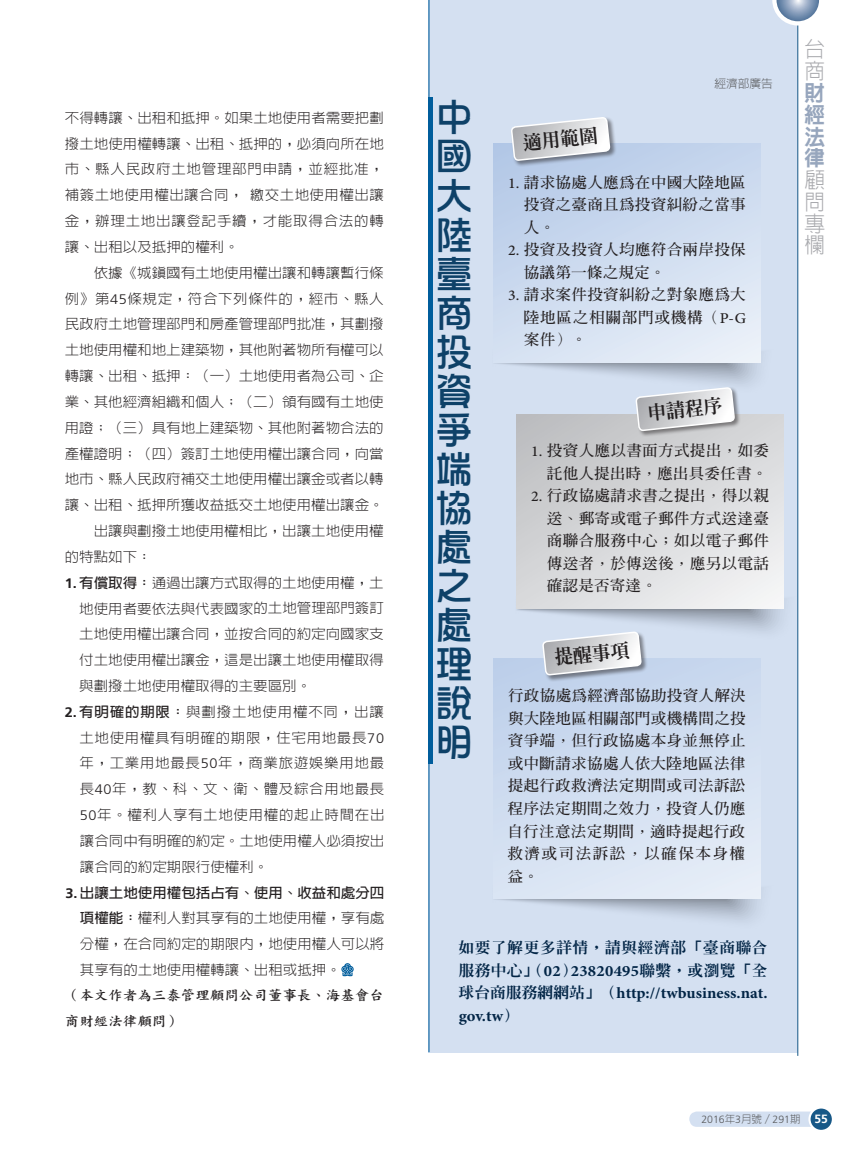
<style>
.page{position:relative;width:851px;height:1149px;background:#fff}
.page>*{position:absolute;margin:0;border:0;box-sizing:border-box;transform-origin:0 0}
.t1{font:39px/39px "DF Hua Zong Std W5";color:#0e4168;text-align:justify}
.t2{font:300 21.75px/21.8px "AR Hei B5";color:#a8a9ad;scale:.95 1}
.t3{font:800 21.75px/21.8px "AR Hei B5";color:#97a6bd;text-align:justify;scale:.95 1}
.t4{font:800 18.75px "AR Ming B5";color:#231f20}
.t5{font:700 15.75px/22.5px "Minion Pro";color:#022546;scale:1.05 1}
.t6{font:700 15px/22.5px "AR Ming B5";letter-spacing:.005em;color:#231f20;text-align:justify;scale:1.05 1}
.t7{font:800 15px/22.5px "AR Ming B5";letter-spacing:.035em;color:#022546;scale:1.05 1}
.t8{font:300 13.8px/25.8px "AR Hei B5";color:#231f20;text-align:justify;scale:1.05 1}
.t9{font:300 13.8px "AR Hei B5";letter-spacing:.045em;color:#231f20;scale:1.05 1}
.t10{font:13.8px/25.8px "DF Kai Shu Std W7";color:#231f20;scale:1.05 1}
.t11{font:300 13.8px "AR Hei B5";letter-spacing:.04em;color:#231f20;scale:1.05 1}
.t12{font:300 13.8px "AR Hei B5";letter-spacing:.055em;color:#231f20;scale:1.05 1}
.t13{font:300 11.7px "AR Hei B5";color:#57585a}
.t14{font:300 10.5px "Frutiger";color:#57585a}
.s1{font-family:"Frutiger"}
.s2{font-family:"Frutiger";font-weight:700}
.s3{font-weight:700}
.s4{font-family:"Minion Pro";font-weight:500}
.s5{font-family:"Minion Pro";font-weight:700;font-size:15.75px}
.s6{font-family:"AR Ming B5";font-weight:800;font-size:15px}
.s7{font-family:"AR Hei B5"}
.s8{font-weight:700;font-size:12px;color:#fff}
</style>
<div class="page">
<div style="left:428px;top:0;width:369px;height:1051px;background:#d4e0f1"></div>
<hr style="left:428px;top:98px;width:4px;height:665px;background:#005d9c">
<hr style="left:428px;top:0;width:1px;height:1051px;background:#005d9c">
<img style="left:496px;top:119px;width:303px;height:246px">
<div style="left:493px;top:143px;width:267px;height:219px;background:linear-gradient(to bottom,#bccfea,#e0e9f6)"></div>
<div style="left:510px;top:116px;width:112px;height:57px;background:#231f20;opacity:.5"></div>
<svg style="left:511px;top:116px;width:98px;height:69px"></svg>
<img style="left:516px;top:365px;width:283px;height:289px">
<svg style="left:516px;top:415px;width:267px;height:193px"></svg>
<div style="left:635px;top:386px;width:112px;height:57px;background:#231f20;opacity:.5"></div>
<svg style="left:636px;top:363px;width:98px;height:92px"></svg>
<img style="left:496px;top:654px;width:303px;height:296px">
<div style="left:493px;top:658px;width:267px;height:240px;background:linear-gradient(to bottom,#c2d3ec,#e1eaf6)"></div>
<div style="left:541px;top:630px;width:113px;height:57px;background:#231f20;opacity:.5"></div>
<svg style="left:542px;top:607px;width:99px;height:92px"></svg>
<div style="left:689px;top:1111px;width:132px;height:15px;background:#d4e0f1;border-radius:8px"></div>
<div style="left:809px;top:1107px;width:23px;height:23px;background:#175887;border-radius:50%"></div>
<div style="left:808px;top:1106px;width:25px;height:25px;border:2px solid #fff;border-radius:50%"></div>
<hr style="left:797px;top:0;width:1px;height:1055px;background:#175887">
<svg style="left:772px;top:0;width:48px;height:26px"></svg>
<svg style="left:341px;top:963px;width:12px;height:12px"></svg>
<p class="t8" style="left:65px;top:105px;width:305px">不得轉讓、出租和抵押。如果土地使用者需要把劃撥土地使用權轉讓、出租、抵押的，必須向所在地市、縣人民政府土地管理部門申請，並經批准，補簽土地使用權出讓合同，繳交土地使用權出讓金，辦理土地出讓登記手續，才能取得合法的轉讓、出租以及抵押的權利。</p>
<p class="t8" style="left:94px;top:259px;width:277px">依據《城鎮國有土地使用權出讓和轉讓暫行條</p>
<p class="t11" style="left:65px;top:291px;width:305px">例》第<span class="s1">45</span>條規定，符合下列條件的，經市、縣人</p>
<p class="t8" style="left:65px;top:311px;width:305px">民政府土地管理部門和房產管理部門批准，其劃撥</p>
<p class="t8" style="left:65px;top:337px;width:305px">土地使用權和地上建築物，其他附著物所有權可以</p>
<p class="t8" style="left:65px;top:363px;width:305px">轉讓、出租、抵押：（一）土地使用者為公司、企</p>
<p class="t8" style="left:65px;top:388px;width:305px">業、其他經濟組織和個人；（二）領有國有土地使</p>
<p class="t8" style="left:65px;top:414px;width:305px">用證；（三）具有地上建築物、其他附著物合法的</p>
<p class="t8" style="left:65px;top:440px;width:305px">產權證明；（四）簽訂土地使用權出讓合同，向當</p>
<p class="t8" style="left:65px;top:466px;width:305px">地市、縣人民政府補交土地使用權出讓金或者以轉</p>
<p class="t8" style="left:65px;top:492px;width:305px">讓、出租、抵押所獲收益抵交土地使用權出讓金。</p>
<p class="t8" style="left:94px;top:517px;width:277px">出讓與劃撥土地使用權相比，出讓土地使用權</p>
<p class="t8" style="left:65px;top:543px;width:84px">的特點如下：</p>
<p class="t8" style="left:65px;top:569px;width:305px"><span class="s2">1.</span> <span class="s3">有償取得：</span>通過出讓方式取得的土地使用權，土</p>
<p class="t8" style="left:79px;top:595px;width:291px">地使用者要依法與代表國家的土地管理部門簽訂</p>
<p class="t8" style="left:79px;top:621px;width:291px">土地使用權出讓合同，並按合同的約定向國家支</p>
<p class="t8" style="left:79px;top:646px;width:291px">付土地使用權出讓金，這是出讓土地使用權取得</p>
<p class="t8" style="left:79px;top:672px;width:222px">與劃撥土地使用權取得的主要區別。</p>
<p class="t12" style="left:65px;top:704px;width:305px"><span class="s2">2.</span><span class="s3">有明確的期限：</span>與劃撥土地使用權不同，出讓</p>
<p class="t9" style="left:79px;top:730px;width:291px">土地使用權具有明確的期限，住宅用地最長<span class="s1">70</span></p>
<p class="t9" style="left:79px;top:756px;width:291px">年，工業用地最長<span class="s1">50</span>年，商業旅遊娛樂用地最</p>
<p class="t9" style="left:80px;top:781px;width:291px">長<span class="s1">40</span>年，教、科、文、衛、體及綜合用地最長</p>
<p class="t9" style="left:80px;top:807px;width:291px"><span class="s1">50</span>年。權利人享有土地使用權的起止時間在出</p>
<p class="t8" style="left:80px;top:827px;width:291px">讓合同中有明確的約定。土地使用權人必須按出</p>
<p class="t8" style="left:80px;top:853px;width:181px">讓合同的約定期限行使權利。</p>
<p class="t8" style="left:80px;top:879px;width:291px;text-indent:-14px"><span class="s2">3.</span> <span class="s3">出讓土地使用權包括占有、使用、收益和處分四項權能：</span>權利人對其享有的土地使用權，享有處分權，在合同約定的期限內，地使用權人可以將其享有的土地使用權轉讓、出租或抵押。</p>
<p class="t10" style="left:65px;top:982px;width:305px">（本文作者為三泰管理顧問公司董事長、海基會台商財經法律顧問）</p>
<h1 class="t1" style="left:434px;top:97px;width:38px">中國大陸臺商投資爭端協處之處理說明</h1>
<h3 class="t4" style="left:522px;top:133px;width:76px;rotate:-6deg">適用範圍</h3>
<p class="t13" style="left:714px;top:77px;width:60px">經濟部廣告</p>
<p class="t6" style="left:524px;top:170px;width:213px;text-indent:-16px"><span class="s4">1.</span> 請求協處人應為在中國大陸地區投資之臺商且為投資糾紛之當事人。</p>
<p class="t6" style="left:524px;top:238px;width:213px;text-indent:-16px"><span class="s4">2.</span> 投資及投資人均應符合兩岸投保協議第一條之規定。</p>
<p class="t6" style="left:524px;top:283px;width:213px;text-indent:-16px"><span class="s4">3.</span> 請求案件投資糾紛之對象應為大陸地區之相關部門或機構（<span class="s4">P-G</span>案件）。</p>
<h3 class="t4" style="left:646px;top:403px;width:76px;rotate:-6deg">申請程序</h3>
<p class="t6" style="left:531px;top:439px;width:228px;text-align:right"><span class="s4">1.</span> 投資人應以書面方式提出，如委託他人提出時，應出具委任書。</p>
<p class="t6" style="left:546px;top:484px;width:213px;text-indent:-16px"><span class="s4">2.</span> 行政協處請求書之提出，得以親送、郵寄或電子郵件方式送達臺商聯合服務中心；如以電子郵件傳送者，於傳送後，應另以電話確認是否寄達。</p>
<h3 class="t4" style="left:553px;top:648px;width:76px;rotate:-6deg">提醒事項</h3>
<p class="t6" style="left:507px;top:684px;width:229px">行政協處為經濟部協助投資人解決與大陸地區相關部門或機構間之投資爭端，但行政協處本身並無停止或中斷請求協處人依大陸地區法律提起行政救濟法定期間或司法訴訟程序法定期間之效力，投資人仍應自行注意法定期間，適時提起行政救濟或司法訴訟，以確保本身權益。</p>
<p class="t7" style="left:458px;top:935px;width:296px">如要了解更多詳情，請與經濟部「臺商聯合服務中心」（<span class="s5">02</span>）<span class="s5">23820495</span>聯繫，或瀏覽「全</p>
<p class="t5" style="left:458px;top:981px;width:296px"><span class="s6">球台商服務網網站」（</span>http://twbusiness.nat. gov.tw<span class="s6">）</span></p>
<h2 class="t2" style="left:804px;top:38px;width:22px">台商</h2>
<h2 class="t3" style="left:804px;top:82px;width:23px">財經法律</h2>
<h2 class="t2" style="left:804px;top:169px;width:23px;text-align:justify">顧問專欄</h2>
<p class="t14" style="left:701px;top:1113px;width:128px">2016<span class="s7">年</span>3<span class="s7">月號／</span>291<span class="s7">期</span> <span class="s8">55</span></p>
</div>
